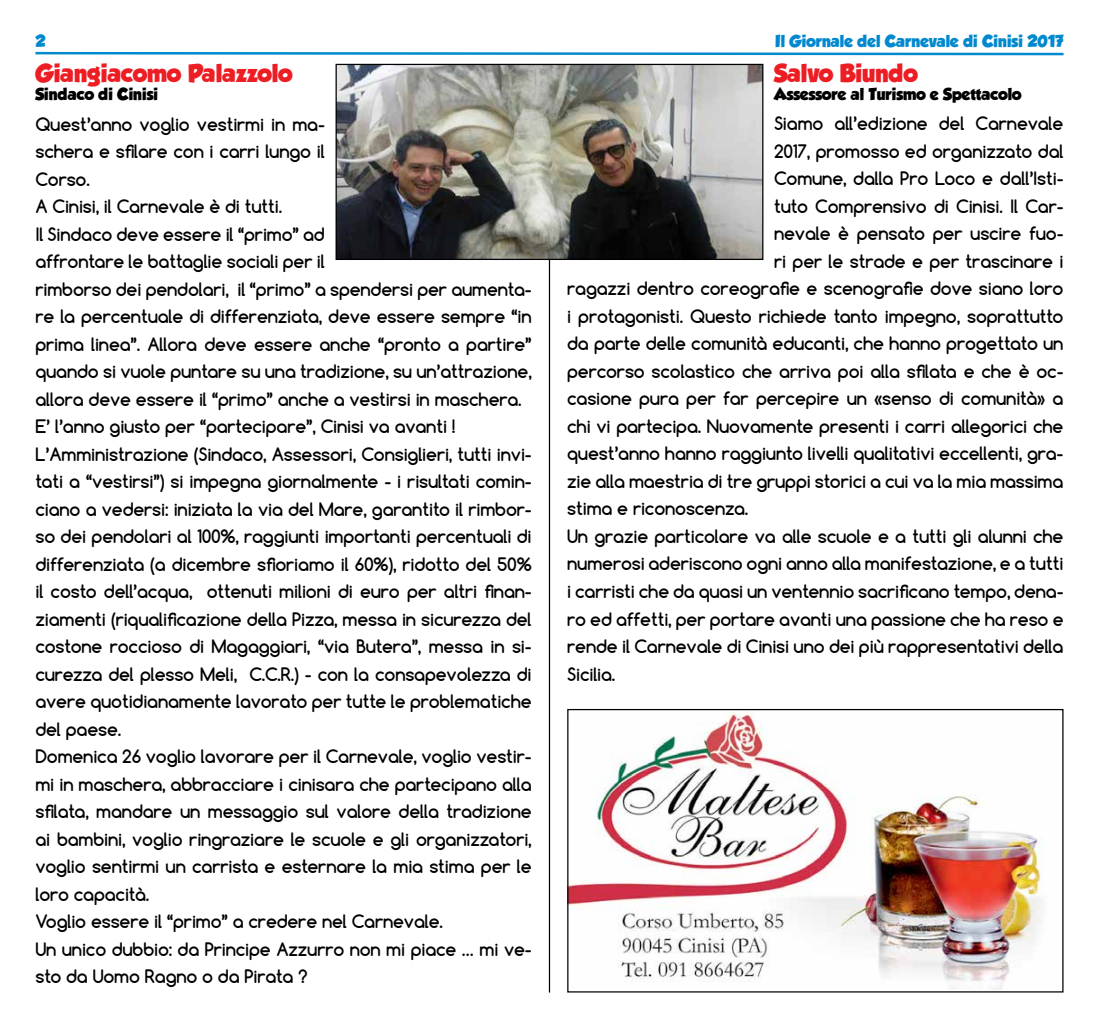
<style>
.page{position:relative;width:1099px;height:1028px;background:#fff}
.page>*{position:absolute;margin:0;border:0;box-sizing:border-box;transform-origin:0 0}
.t1{font:22.5px "GROBOLD";color:#ed1d24}
.t2{font:700 17.5px/27.5px "Comfortaa";letter-spacing:-.01em;color:#000}
.t3{font:15px "GROBOLD";color:#000}
.t4{font:15px "GROBOLD";color:#0089cf}
</style>
<div class="page">
<svg style="left:35px;top:51px;width:1029px;height:5px"></svg>
<img style="left:337px;top:66px;width:424px;height:192px">
<div style="left:335px;top:64px;width:428px;height:196px;border:1px solid #000"></div>
<hr style="left:549px;top:260px;width:1px;height:732px;background:#000">
<img style="left:569px;top:711px;width:474px;height:279px">
<div style="left:567px;top:709px;width:496px;height:283px;border:1px solid #000"></div>
<p class="t4" style="left:35px;top:33px;width:12px">2</p>
<p class="t4" style="left:775px;top:33px;width:290px">Il Giornale del Carnevale di Cinisi 2017</p>
<p class="t1" style="left:35px;top:60px;width:259px">Giangiacomo Palazzolo</p>
<p class="t3" style="left:35px;top:85px;width:124px">Sindaco di Cinisi</p>
<p class="t1" style="left:774px;top:60px;width:146px">Salvo Biundo</p>
<p class="t3" style="left:774px;top:85px;width:249px">Assessore al Turismo e Spettacolo</p>
<p class="t2" style="left:35px;top:110px;width:498px">Quest’anno voglio vestirmi in ma-<br>schera e sfilare con i carri lungo il<br>Corso.<br>A Cinisi, il Carnevale è di tutti.<br>Il Sindaco deve essere il “primo” ad<br>affrontare le battaglie sociali per il<br>rimborso dei pendolari, il “primo” a spendersi per aumenta&shy;re la percentuale di differenziata, deve essere sempre “in prima linea”. Allora deve essere anche “pronto a partire” quando si vuole puntare su una tradizione, su un’attrazione, allora deve essere il “primo” anche a vestirsi in maschera.<br>E’ l’anno giusto per “partecipare”, Cinisi va avanti !<br>L’Amministrazione (Sindaco, Assessori, Consiglieri, tutti invi&shy;tati a “vestirsi”) si impegna giornalmente - i risultati comin&shy;ciano a vedersi: iniziata la via del Mare, garantito il rimbor&shy;so dei pendolari al 100%, raggiunti importanti percentuali di differenziata (a dicembre sfioriamo il 60%), ridotto del 50% il costo dell’acqua, ottenuti milioni di euro per altri finan&shy;ziamenti (riqualificazione della Pizza, messa in sicurezza del costone roccioso di Magaggiari, “via Butera”, messa in si&shy;curezza del plesso Meli, C.C.R.) - con la consapevolezza di avere quotidianamente lavorato per tutte le problematiche del paese.<br>Domenica 26 voglio lavorare per il Carnevale, voglio vestir&shy;mi in maschera, abbracciare i cinisara che partecipano alla sfilata, mandare un messaggio sul valore della tradizione ai bambini, voglio ringraziare le scuole e gli organizzatori, voglio sentirmi un carrista e esternare la mia stima per le loro capacità.<br>Voglio essere il “primo” a credere nel Carnevale.<br>Un unico dubbio: da Principe Azzurro non mi piace … mi ve&shy;sto da Uomo Ragno o da Pirata ?</p>
<p class="t2" style="left:774px;top:110px;width:291px">Siamo all’edizione del Carnevale</p>
<p class="t2" style="left:774px;top:137px;width:291px">2017, promosso ed organizzato dal</p>
<p class="t2" style="left:774px;top:165px;width:291px">Comune, dalla Pro Loco e dall’Isti-</p>
<p class="t2" style="left:774px;top:192px;width:291px">tuto Comprensivo di Cinisi. Il Car-</p>
<p class="t2" style="left:774px;top:220px;width:291px">nevale è pensato per uscire fuo-</p>
<p class="t2" style="left:774px;top:247px;width:291px">ri per le strade e per trascinare i</p>
<p class="t2" style="left:567px;top:275px;width:498px">ragazzi dentro coreografie e scenografie dove siano loro</p>
<p class="t2" style="left:567px;top:302px;width:498px">i protagonisti. Questo richiede tanto impegno, soprattutto</p>
<p class="t2" style="left:567px;top:330px;width:498px">da parte delle comunità educanti, che hanno progettato un</p>
<p class="t2" style="left:567px;top:357px;width:498px">percorso scolastico che arriva poi alla sfilata e che è oc-</p>
<p class="t2" style="left:567px;top:385px;width:498px">casione pura per far percepire un «senso di comunità» a</p>
<p class="t2" style="left:567px;top:412px;width:498px">chi vi partecipa. Nuovamente presenti i carri allegorici che</p>
<p class="t2" style="left:567px;top:440px;width:498px">quest’anno hanno raggiunto livelli qualitativi eccellenti, gra-</p>
<p class="t2" style="left:567px;top:467px;width:497px">zie alla maestria di tre gruppi storici a cui va la mia massima</p>
<p class="t2" style="left:567px;top:495px;width:182px">stima e riconoscenza.</p>
<p class="t2" style="left:567px;top:522px;width:498px">Un grazie particolare va alle scuole e a tutti gli alunni che</p>
<p class="t2" style="left:567px;top:550px;width:498px">numerosi aderiscono ogni anno alla manifestazione, e a tutti</p>
<p class="t2" style="left:567px;top:577px;width:498px">i carristi che da quasi un ventennio sacrificano tempo, dena-</p>
<p class="t2" style="left:567px;top:605px;width:498px">ro ed affetti, per portare avanti una passione che ha reso e</p>
<p class="t2" style="left:567px;top:632px;width:498px">rende il Carnevale di Cinisi uno dei più rappresentativi della</p>
<p class="t2" style="left:567px;top:660px;width:50px">Sicilia.</p>
</div>
